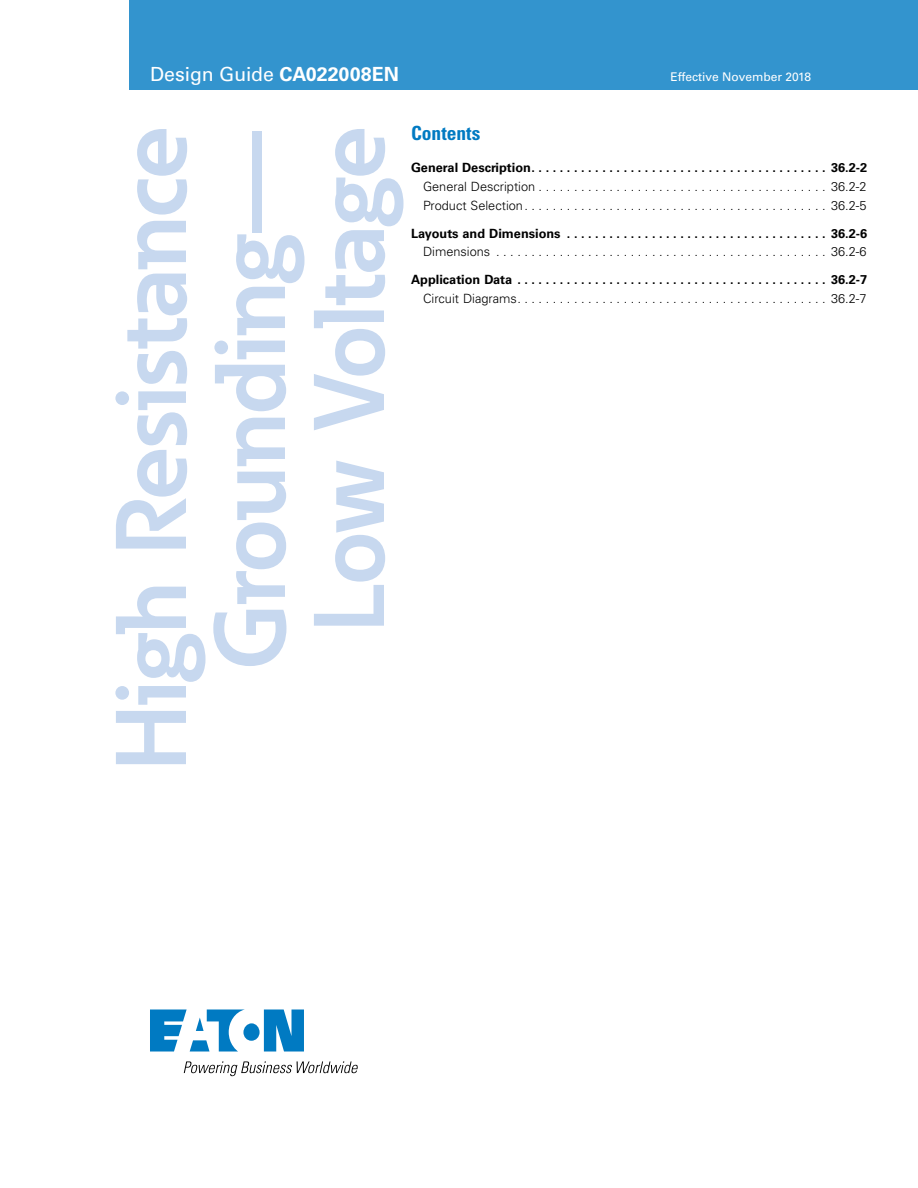
<style>
.page{position:relative;width:918px;height:1188px;background:#fff}
.page>*{position:absolute;margin:0;border:0;box-sizing:border-box;transform-origin:0 0}
.t1{font:700 99px/99px "Eaton";letter-spacing:-.025em;color:#c7d8ef;text-align:right}
.t2{font:19.5px "Univers LT Std";letter-spacing:-.005em;color:#fff}
.t3{font:700 condensed 19.5px "Univers LT Std";color:#007ac2}
.t4{font:300 12.75px/18.8px "Univers LT Std";color:#000}
.t5{font:700 12.75px "Univers LT Std";color:#000}
.t6{font:12px "Univers LT Std";color:#fff}
.s1{font-weight:700}
</style>
<div class="page">
<div style="left:129px;top:0;width:789px;height:90px;background:#3394ce"></div>
<svg style="left:150px;top:1010px;width:154px;height:42px"></svg>
<svg style="left:184px;top:1061px;width:174px;height:15px"></svg>
<h2 class="t2" style="left:150px;top:63px;width:250px">Design Guide <span class="s1">CA022008EN</span></h2>
<p class="t6" style="left:670px;top:70px;width:142px">Effective November 2018</p>
<h1 class="t1" style="left:100px;top:770px;width:646px;rotate:-90deg">High Resistance<br>Grounding—<br>Low Voltage</h1>
<h2 class="t3" style="left:411px;top:121px;width:71px">Contents</h2>
<p class="t5" style="left:411px;top:160px;width:458px">General Description . . . . . . . . . . . . . . . . . . . . . . . . . . . . . . . . . . . . . . . . . . 36.2-2</p>
<p class="t4" style="left:423px;top:177px;width:445px">General Description . . . . . . . . . . . . . . . . . . . . . . . . . . . . . . . . . . . . . . . . . 36. 2-2<br>Product Selection . . . . . . . . . . . . . . . . . . . . . . . . . . . . . . . . . . . . . . . . . . . 36. 2-5</p>
<p class="t5" style="left:411px;top:226px;width:458px">Layouts and Dimensions . . . . . . . . . . . . . . . . . . . . . . . . . . . . . . . . . . . . . 36.2-6</p>
<p class="t4" style="left:423px;top:242px;width:445px">Dimensions . . . . . . . . . . . . . . . . . . . . . . . . . . . . . . . . . . . . . . . . . . . . . . . 36.2-6</p>
<p class="t5" style="left:411px;top:272px;width:458px">Application Data . . . . . . . . . . . . . . . . . . . . . . . . . . . . . . . . . . . . . . . . . . . . 36.2-7</p>
<p class="t4" style="left:423px;top:289px;width:445px">Circuit Diagrams . . . . . . . . . . . . . . . . . . . . . . . . . . . . . . . . . . . . . . . . . . . . 36.2-7</p>
</div>
